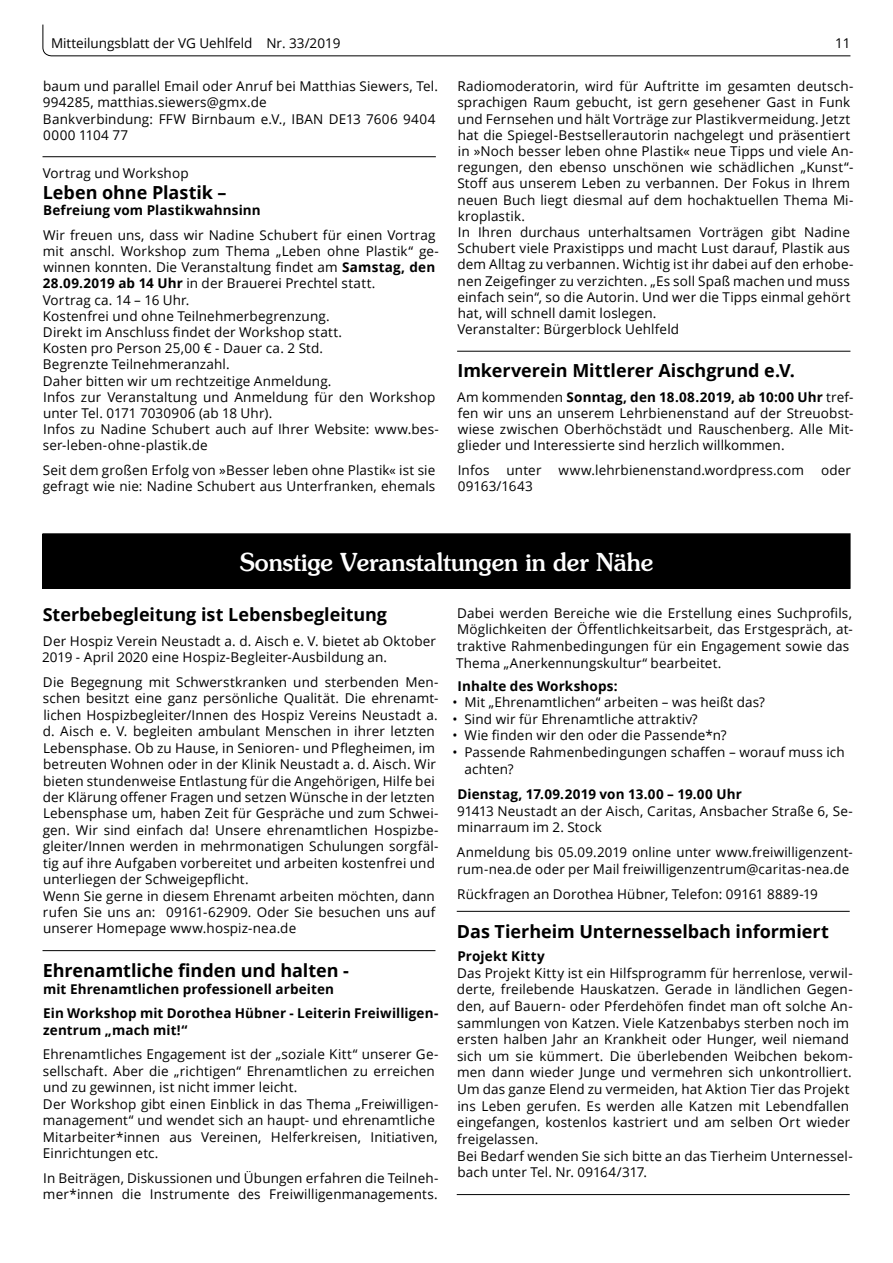
<style>
.page{position:relative;width:893px;height:1263px;background:#fff}
.page>*{position:absolute;margin:0;border:0;box-sizing:border-box;transform-origin:0 0}
.t1{font:500 24.75px "Souvenir";color:#fff;scale:.95 1}
.t2{font:700 18px "Open Sans";color:#000}
.t3{font:13.5px/16.2px "Open Sans";letter-spacing:.01em;color:#000}
.t4{font:700 13.5px/24.8px "Open Sans";letter-spacing:.01em;color:#000}
.s1{font-weight:700}
</style>
<div class="page">
<svg style="left:42px;top:24px;width:809px;height:33px"></svg>
<hr style="left:43px;top:156px;width:393px;height:1px;background:#000">
<hr style="left:457px;top:351px;width:393px;height:1px;background:#000">
<div style="left:43px;top:534px;width:807px;height:54px;background:#000"></div>
<div style="left:43px;top:533px;width:807px;height:56px;border:1px solid #000"></div>
<hr style="left:43px;top:950px;width:392px;height:1px;background:#000">
<hr style="left:457px;top:911px;width:393px;height:1px;background:#000">
<hr style="left:457px;top:1194px;width:393px;height:1px;background:#000">
<p class="t3" style="left:51px;top:34px;width:291px">Mitteilungsblatt der VG Uehlfeld Nr. 33/2019</p>
<p class="t3" style="left:835px;top:34px;width:17px">11</p>
<p class="t3" style="left:43px;top:78px;width:397px">baum und parallel Email oder Anruf bei Matthias Siewers, Tel.<br>994285, matthias.siewers@gmx.de<br>Bankverbindung: FFW Birnbaum e.V., IBAN DE13 7606 9404<br>0000 1104 77</p>
<p class="t3" style="left:43px;top:164px;width:147px">Vortrag und Workshop</p>
<h2 class="t2" style="left:43px;top:180px;width:185px">Leben ohne Plastik –</h2>
<p class="t4" style="left:43px;top:198px;width:219px">Befreiung vom Plastikwahnsinn</p>
<p class="t3" style="left:43px;top:226px;width:398px">Wir freuen uns, dass wir Nadine Schubert für einen Vortrag mit anschl. Workshop zum Thema „Leben ohne Plastik“ ge&shy;winnen konnten. Die Veranstaltung findet am <span class="s1">Samstag, den 28.09.2019 ab 14 Uhr</span> in der Brauerei Prechtel statt.<br>Vortrag ca. 14 – 16 Uhr.<br>Kostenfrei und ohne Teilnehmerbegrenzung.<br>Direkt im Anschluss findet der Workshop statt.<br>Kosten pro Person 25,00 € - Dauer ca. 2 Std.<br>Begrenzte Teilnehmeranzahl.<br>Daher bitten wir um rechtzeitige Anmeldung.<br>Infos zur Veranstaltung und Anmeldung für den Workshop unter Tel. 0171 7030906 (ab 18 Uhr).<br>Infos zu Nadine Schubert auch auf Ihrer Website: www.bes&shy;ser-leben-ohne-plastik.de</p>
<p class="t3" style="left:43px;top:461px;width:394px">Seit dem großen Erfolg von »Besser leben ohne Plastik« ist sie gefragt wie nie: Nadine Schubert aus Unterfranken, ehemals</p>
<p class="t3" style="left:457px;top:78px;width:398px">Radiomoderatorin, wird für Auftritte im gesamten deutsch&shy;sprachigen Raum gebucht, ist gern gesehener Gast in Funk und Fernsehen und hält Vorträge zur Plastikvermeidung. Jetzt hat die Spiegel-Bestsellerautorin nachgelegt und präsentiert in »Noch besser leben ohne Plastik« neue Tipps und viele An&shy;regungen, den ebenso unschönen wie schädlichen „Kunst“- Stoff aus unserem Leben zu verbannen. Der Fokus in Ihrem neuen Buch liegt diesmal auf dem hochaktuellen Thema Mi&shy;kroplastik.<br>In Ihren durchaus unterhaltsamen Vorträgen gibt Nadine Schubert viele Praxistipps und macht Lust darauf, Plastik aus dem Alltag zu verbannen. Wichtig ist ihr dabei auf den erhobe&shy;nen Zeigefinger zu verzichten. „Es soll Spaß machen und muss einfach sein“, so die Autorin. Und wer die Tipps einmal gehört hat, will schnell damit loslegen.<br>Veranstalter: Bürgerblock Uehlfeld</p>
<h2 class="t2" style="left:457px;top:358px;width:339px">Imkerverein Mittlerer Aischgrund e.V.</h2>
<p class="t3" style="left:457px;top:388px;width:398px;text-align:justify">Am kommenden <span class="s1">Sonntag, den 18.08.2019, ab 10:00 Uhr</span> tref&shy;fen wir uns an unserem Lehrbienenstand auf der Streuobst&shy;wiese zwischen Oberhöchstädt und Rauschenberg. Alle Mit&shy;glieder und Interessierte sind herzlich willkommen.</p>
<p class="t3" style="left:458px;top:461px;width:33px">Infos</p>
<p class="t3" style="left:507px;top:461px;width:36px">unter</p>
<p class="t3" style="left:558px;top:461px;width:247px">www.lehrbienenstand.wordpress.com</p>
<p class="t3" style="left:821px;top:461px;width:31px">oder</p>
<p class="t3" style="left:458px;top:477px;width:76px">09163/1643</p>
<h1 class="t1" style="left:240px;top:547px;width:437px">Sonstige Veranstaltungen in der Nähe</h1>
<h2 class="t2" style="left:43px;top:602px;width:346px">Sterbebegleitung ist Lebensbegleitung</h2>
<p class="t3" style="left:42px;top:632px;width:395px">Der Hospiz Verein Neustadt a. d. Aisch e. V. bietet ab Oktober<br>2019 - April 2020 eine Hospiz-Begleiter-Ausbildung an.</p>
<p class="t3" style="left:43px;top:673px;width:397px">Die Begegnung mit Schwerstkranken und sterbenden Men&shy;schen besitzt eine ganz persönliche Qualität. Die ehrenamt&shy;lichen Hospizbegleiter/Innen des Hospiz Vereins Neustadt a. d. Aisch e. V. begleiten ambulant Menschen in ihrer letzten Lebensphase. Ob zu Hause, in Senioren- und Pflegheimen, im betreuten Wohnen oder in der Klinik Neustadt a. d. Aisch. Wir bieten stundenweise Entlastung für die Angehörigen, Hilfe bei der Klärung offener Fragen und setzen Wünsche in der letzten Lebensphase um, haben Zeit für Gespräche und zum Schwei&shy;gen. Wir sind einfach da! Unsere ehrenamtlichen Hospizbe&shy;gleiter/Innen werden in mehrmonatigen Schulungen sorgfäl&shy;tig auf ihre Aufgaben vorbereitet und arbeiten kostenfrei und unterliegen der Schweigepflicht.<br>Wenn Sie gerne in diesem Ehrenamt arbeiten möchten, dann rufen Sie uns an: 09161-62909. Oder Sie besuchen uns auf unserer Homepage www.hospiz-nea.de</p>
<h2 class="t2" style="left:43px;top:958px;width:308px">Ehrenamtliche finden und halten -</h2>
<p class="t4" style="left:43px;top:976px;width:397px">mit Ehrenamtlichen professionell arbeiten<br>Ein Workshop mit Dorothea Hübner - Leiterin Freiwilligen-</p>
<p class="t4" style="left:43px;top:1017px;width:146px">zentrum „mach mit!“</p>
<p class="t3" style="left:43px;top:1046px;width:397px">Ehrenamtliches Engagement ist der „soziale Kitt“ unserer Ge&shy;sellschaft. Aber die „richtigen“ Ehrenamtlichen zu erreichen und zu gewinnen, ist nicht immer leicht.<br>Der Workshop gibt einen Einblick in das Thema „Freiwilligen&shy;management“ und wendet sich an haupt- und ehrenamtliche Mitarbeiter*innen aus Vereinen, Helferkreisen, Initiativen, Einrichtungen etc.</p>
<p class="t3" style="left:43px;top:1169px;width:397px">In Beiträgen, Diskussionen und Übungen erfahren die Teilneh&shy;mer*innen die Instrumente des Freiwilligenmanagements.</p>
<p class="t3" style="left:456px;top:604px;width:398px;line-height:16.6px">Dabei werden Bereiche wie die Erstellung eines Suchprofils, Möglichkeiten der Öffentlichkeitsarbeit, das Erstgespräch, at&shy;traktive Rahmenbedingungen für ein Engagement sowie das Thema „Anerkennungskultur“ bearbeitet.</p>
<p class="t4" style="left:457px;top:673px;width:162px">Inhalte des Workshops:</p>
<p class="t3" style="left:452px;top:694px;width:314px">• Mit „Ehrenamtlichen“ arbeiten – was heißt das?</p>
<p class="t3" style="left:452px;top:710px;width:247px">• Sind wir für Ehrenamtliche attraktiv?</p>
<p class="t3" style="left:452px;top:727px;width:276px">• Wie finden wir den oder die Passende*n?</p>
<p class="t3" style="left:465px;top:743px;width:382px;line-height:16.6px;text-indent:-12px">• Passende Rahmenbedingungen schaffen – worauf muss ich achten?</p>
<p class="t4" style="left:457px;top:781px;width:286px">Dienstag, 17.09.2019 von 13.00 – 19.00 Uhr</p>
<p class="t3" style="left:457px;top:802px;width:397px;line-height:16.6px">91413 Neustadt an der Aisch, Caritas, Ansbacher Straße 6, Se&shy;minarraum im 2. Stock</p>
<p class="t3" style="left:457px;top:844px;width:397px;line-height:16.6px">Anmeldung bis 05.09.2019 online unter www.freiwilligenzent&shy;rum-nea.de oder per Mail freiwilligenzentrum@caritas-nea.de</p>
<p class="t3" style="left:457px;top:886px;width:362px">Rückfragen an Dorothea Hübner, Telefon: 09161 8889-19</p>
<h2 class="t2" style="left:457px;top:919px;width:373px">Das Tierheim Unternesselbach informiert</h2>
<p class="t4" style="left:457px;top:943px;width:89px">Projekt Kitty</p>
<p class="t3" style="left:457px;top:964px;width:397px;line-height:16.6px">Das Projekt Kitty ist ein Hilfsprogramm für herrenlose, verwil&shy;derte, freilebende Hauskatzen. Gerade in ländlichen Gegen&shy;den, auf Bauern- oder Pferdehöfen findet man oft solche An&shy;sammlungen von Katzen. Viele Katzenbabys sterben noch im ersten halben Jahr an Krankheit oder Hunger, weil niemand sich um sie kümmert. Die überlebenden Weibchen bekom&shy;men dann wieder Junge und vermehren sich unkontrolliert.<br>Um das ganze Elend zu vermeiden, hat Aktion Tier das Projekt ins Leben gerufen. Es werden alle Katzen mit Lebendfallen eingefangen, kostenlos kastriert und am selben Ort wieder freigelassen.<br>Bei Bedarf wenden Sie sich bitte an das Tierheim Unternessel&shy;bach unter Tel. Nr. 09164/317.</p>
</div>
